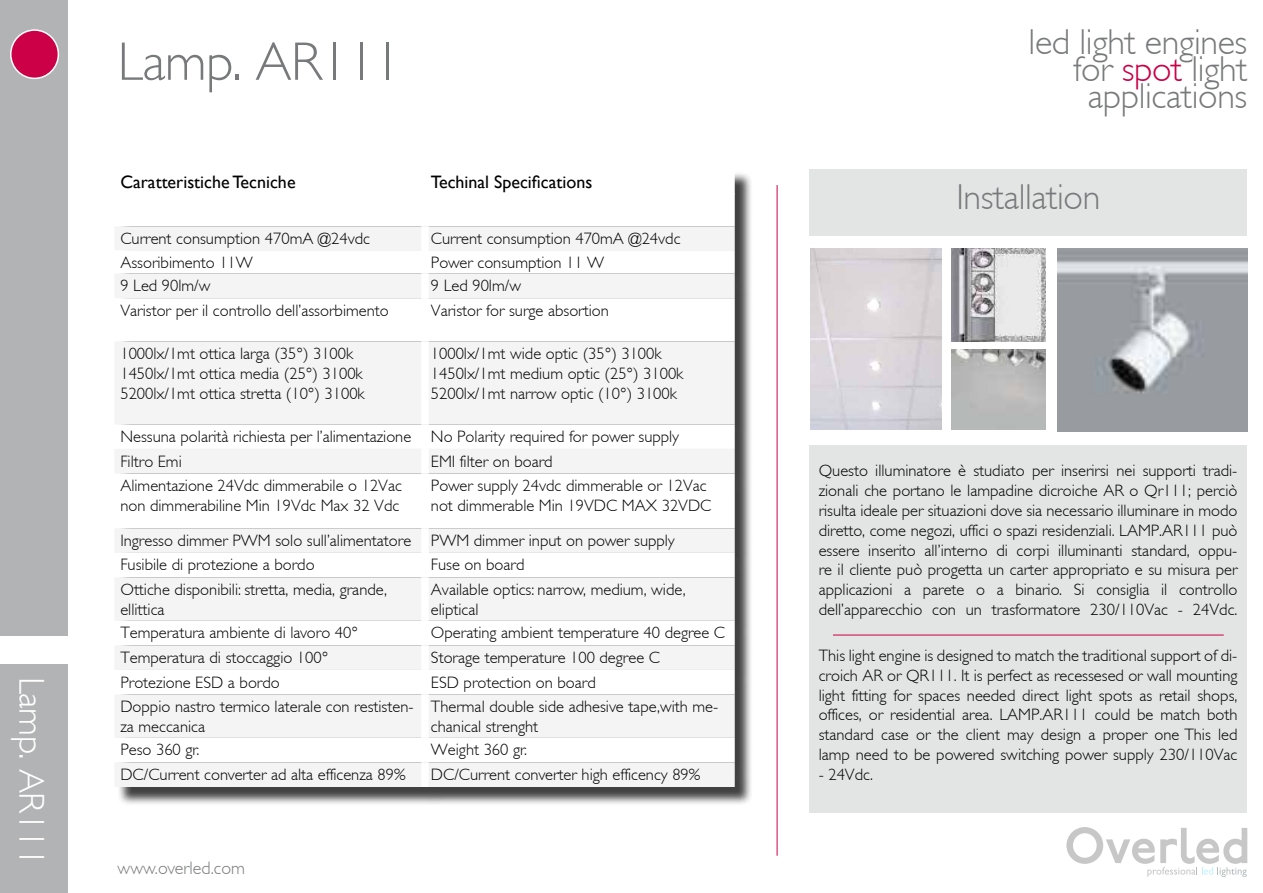
<style>
.page{position:relative;width:1263px;height:893px;background:#fff}
.page>*{position:absolute;margin:0;border:0;box-sizing:border-box;transform-origin:0 0}
.t1{font:300 54px "Gill Light S Si";letter-spacing:-.01em;color:#78797a}
.t2{font:300 36px/27px "Gill Light S Si";letter-spacing:-.01em;color:#78797a;text-align:right}
.t3{font:300 36px "Gill Light S Si";letter-spacing:-.01em;color:#fff}
.t4{font:18px "Gill Sans";color:#000}
.t5{font:300 18px "Gill Light S Si";color:#797a7c}
.t6{font:300 16.5px/19.8px "Gill Light S Si";color:#000}
.s1{color:#cb0047}
</style>
<div class="page">
<div style="left:809px;top:169px;width:438px;height:644px;background:#e3e4e4"></div>
<div style="left:0;top:0;width:68px;height:892px;background:#b1b3b4"></div>
<div style="left:11px;top:30px;width:47px;height:48px;background:#cb0047;border-radius:50%"></div>
<div style="left:10px;top:29px;width:49px;height:50px;border:2px solid #fff;border-radius:50%"></div>
<div style="left:0;top:636px;width:68px;height:27px;background:#fff"></div>
<div style="left:116px;top:172px;width:637px;height:634px;background:#000;opacity:.75"></div>
<svg style="left:116px;top:172px;width:619px;height:55px"></svg>
<svg style="left:115px;top:227px;width:620px;height:560px;fill:#f4f4f4"></svg>
<div style="left:421px;top:227px;width:8px;height:23px;background:#fff"></div>
<div style="left:421px;top:250px;width:8px;height:24px;background:#fff"></div>
<div style="left:421px;top:274px;width:8px;height:24px;background:#fff"></div>
<div style="left:421px;top:298px;width:8px;height:43px;background:#fff"></div>
<div style="left:421px;top:341px;width:8px;height:83px;background:#fff"></div>
<div style="left:421px;top:424px;width:8px;height:25px;background:#fff"></div>
<div style="left:421px;top:449px;width:8px;height:25px;background:#fff"></div>
<div style="left:421px;top:474px;width:8px;height:54px;background:#fff"></div>
<div style="left:421px;top:528px;width:8px;height:25px;background:#fff"></div>
<div style="left:421px;top:553px;width:8px;height:24px;background:#fff"></div>
<div style="left:421px;top:577px;width:8px;height:44px;background:#fff"></div>
<div style="left:421px;top:621px;width:8px;height:24px;background:#fff"></div>
<div style="left:421px;top:645px;width:8px;height:25px;background:#fff"></div>
<div style="left:421px;top:670px;width:8px;height:24px;background:#fff"></div>
<div style="left:421px;top:694px;width:8px;height:44px;background:#fff"></div>
<div style="left:421px;top:738px;width:8px;height:24px;background:#fff"></div>
<div style="left:421px;top:762px;width:8px;height:25px;background:#fff"></div>
<div style="left:421px;top:194px;width:8px;height:33px;background:#fff"></div>
<hr style="left:114px;top:193px;width:311px;height:1px;background:#fff">
<hr style="left:425px;top:193px;width:310px;height:1px;background:#fff">
<svg style="left:1066px;top:827px;width:181px;height:50px"></svg>
<hr style="left:777px;top:185px;width:1px;height:671px;background:#cb0047">
<div style="left:795px;top:236px;width:463px;height:208px;background:#fff"></div>
<img style="left:811px;top:249px;width:130px;height:181px">
<hr style="left:833px;top:635px;width:391px;height:1px;background:#cb0047">
<img style="left:1057px;top:249px;width:190px;height:183px">
<img style="left:952px;top:350px;width:93px;height:80px">
<img style="left:952px;top:249px;width:93px;height:92px">
<h2 class="t3" style="left:52px;top:677px;width:191px;rotate:90deg">Lamp. AR111</h2>
<h1 class="t1" style="left:118px;top:31px;width:285px">Lamp. AR111</h1>
<p class="t4" style="left:120px;top:171px;width:177px">Caratteristiche Tecniche</p>
<p class="t4" style="left:431px;top:171px;width:163px">Techinal Specifications</p>
<p class="t6" style="left:120px;top:229px;width:251px">Current consumption 470mA @24vdc</p>
<p class="t6" style="left:431px;top:229px;width:251px">Current consumption 470mA @24vdc</p>
<p class="t6" style="left:120px;top:252px;width:134px">Assoribimento 11W</p>
<p class="t6" style="left:431px;top:252px;width:175px">Power consumption 11 W</p>
<p class="t6" style="left:120px;top:276px;width:92px">9 Led 90lm/w</p>
<p class="t6" style="left:431px;top:276px;width:92px">9 Led 90lm/w</p>
<p class="t6" style="left:120px;top:300px;width:270px">Varistor per il controllo dell’assorbimento</p>
<p class="t6" style="left:431px;top:300px;width:179px">Varistor for surge absortion</p>
<p class="t6" style="left:120px;top:344px;width:246px">1000lx/1mt ottica larga (35°) 3100k<br>1450lx/1mt ottica media (25°) 3100k<br>5200lx/1mt ottica stretta (10°) 3100k</p>
<p class="t6" style="left:431px;top:344px;width:254px">1000lx/1mt wide optic (35°) 3100k<br>1450lx/1mt medium optic (25°) 3100k<br>5200lx/1mt narrow optic (10°) 3100k</p>
<p class="t6" style="left:120px;top:424px;width:560px;line-height:24.6px">Nessuna polarità richiesta per l’alimentazione No Polarity required for power supply<br>Filtro Emi</p>
<p class="t6" style="left:431px;top:451px;width:123px">EMI filter on board</p>
<p class="t6" style="left:120px;top:476px;width:283px">Alimentazione 24Vdc dimmerabile o 12Vac non dimmerabiline Min 19Vdc Max 32 Vdc</p>
<p class="t6" style="left:431px;top:476px;width:282px">Power supply 24vdc dimmerable or 12Vac not dimmerable Min 19VDC MAX 32VDC</p>
<p class="t6" style="left:120px;top:528px;width:556px;line-height:24.6px">Ingresso dimmer PWM solo sull’alimentatore PWM dimmer input on power supply<br>Fusibile di protezione a bordo</p>
<p class="t6" style="left:431px;top:555px;width:95px">Fuse on board</p>
<p class="t6" style="left:120px;top:580px;width:268px">Ottiche disponibili: stretta, media, grande, ellittica</p>
<p class="t6" style="left:431px;top:580px;width:256px">Available optics: narrow, medium, wide, eliptical</p>
<p class="t6" style="left:120px;top:623px;width:239px">Temperatura ambiente di lavoro 40°</p>
<p class="t6" style="left:431px;top:623px;width:296px">Operating ambient temperature 40 degree C</p>
<p class="t6" style="left:120px;top:647px;width:209px">Temperatura di stoccaggio 100°</p>
<p class="t6" style="left:431px;top:647px;width:231px">Storage temperature 100 degree C</p>
<p class="t6" style="left:120px;top:672px;width:161px">Protezione ESD a bordo</p>
<p class="t6" style="left:431px;top:672px;width:166px">ESD protection on board</p>
<p class="t6" style="left:120px;top:697px;width:295px">Doppio nastro termico laterale con restisten&shy;za meccanica</p>
<p class="t6" style="left:431px;top:697px;width:289px">Thermal double side adhesive tape,with me&shy;chanical strenght</p>
<p class="t6" style="left:120px;top:740px;width:80px">Peso 360 gr.</p>
<p class="t6" style="left:431px;top:740px;width:98px">Weight 360 gr.</p>
<p class="t6" style="left:120px;top:764px;width:287px">DC/Current converter ad alta efficenza 89%</p>
<p class="t6" style="left:431px;top:764px;width:271px">DC/Current converter high efficency 89%</p>
<p class="t5" style="left:118px;top:858px;width:129px">www.overled.com</p>
<h2 class="t2" style="left:1029px;top:29px;width:220px">led light engines for <span class="s1">spot</span> light applications</h2>
<h2 class="t2" style="left:956px;top:183px;width:145px">Installation</h2>
<p class="t6" style="left:819px;top:461px;width:420px;text-align:justify">Questo illuminatore è studiato per inserirsi nei supporti tradi&shy;zionali che portano le lampadine dicroiche AR o Qr111; perciò risulta ideale per situazioni dove sia necessario illuminare in modo diretto, come negozi, uffici o spazi residenziali. LAMP.AR111 può essere inserito all’interno di corpi illuminanti standard, oppu&shy;re il cliente può progetta un carter appropriato e su misura per applicazioni a parete o a binario. Si consiglia il controllo dell’apparecchio con un trasformatore 230/110Vac - 24Vdc.</p>
<p class="t6" style="left:819px;top:646px;width:420px;text-align:justify">This light engine is designed to match the traditional support of di&shy;croich AR or QR111. It is perfect as recessesed or wall mounting light fitting for spaces needed direct light spots as retail shops, offices, or residential area. LAMP.AR111 could be match both standard case or the client may design a proper one This led lamp need to be powered switching power supply 230/110Vac</p>
<p class="t6" style="left:819px;top:764px;width:56px">- 24Vdc.</p>
</div>
